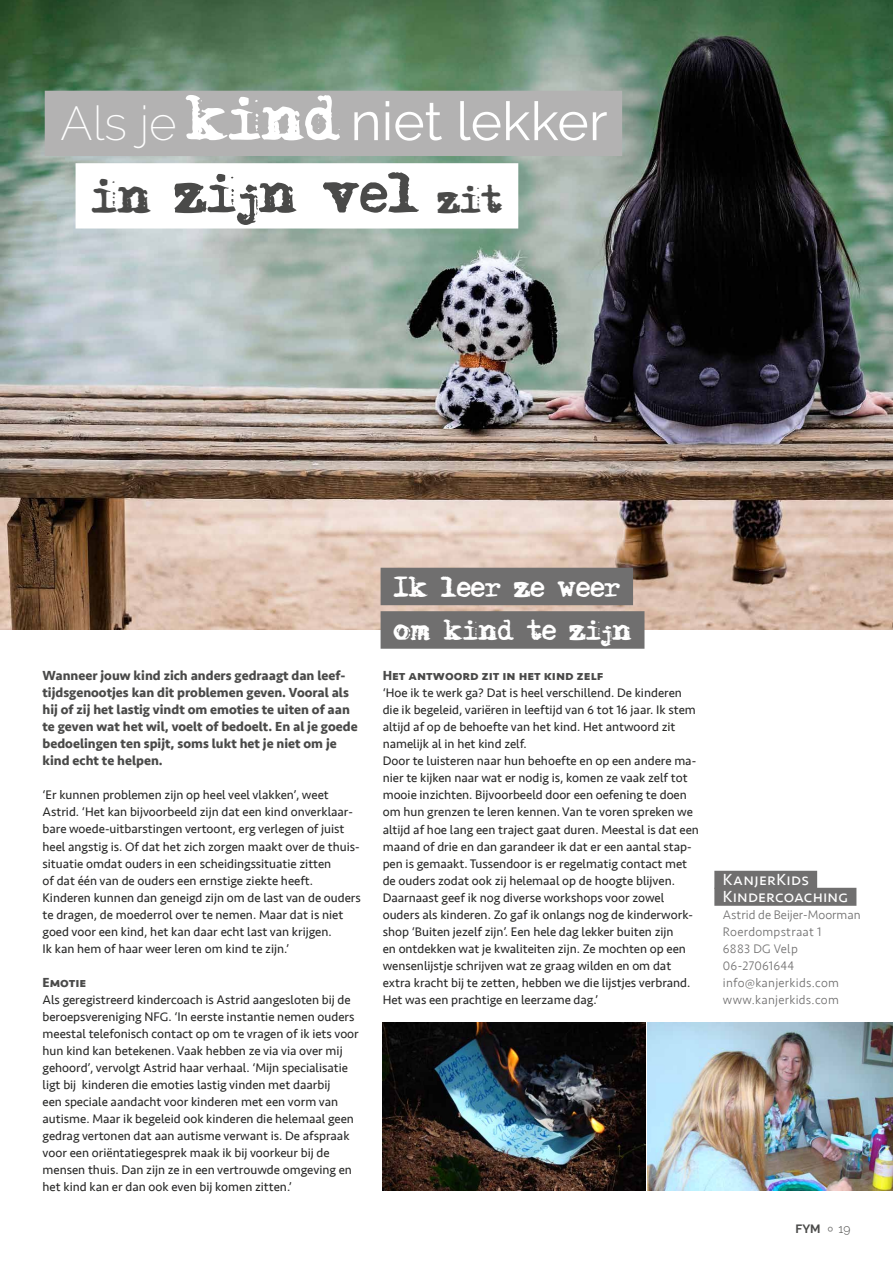
<style>
.page{position:relative;width:893px;height:1263px;background:#fff}
.page>*{position:absolute;margin:0;border:0;box-sizing:border-box;transform-origin:0 0}
.t1{font:53.55px "Raleway";color:#fff}
.t2{font:50.55px "DS Moster";color:#4a4a49}
.t3{font:25.65px/43.5px "DS Moster";color:#fff}
.t4{font:16.5px/17px "Seravek";letter-spacing:.01em;color:#fff}
.t5{font:700 13.5px/17px "Seravek";color:#4a4a49}
.t6{font:12.75px/17px "Seravek";color:#282827}
.t7{font:300 12.75px/17px "Seravek";letter-spacing:.02em;color:#706f6f}
.t8{font:700 12px "Raleway";color:#4a4a49}
.t9{font:300 12px "Raleway";color:#4a4a49}
.s1{font-weight:200;font-size:47.55px}
.s2{font-family:"DS Moster";font-size:56.55px}
.s3{font-size:44.55px}
.s4{font-size:35.55px}
</style>
<div class="page">
<svg style="left:828px;top:1226px;width:5px;height:6px"></svg>
<img style="left:0;top:0;width:893px;height:629px">
<img style="left:383px;top:1022px;width:263px;height:169px">
<img style="left:648px;top:1022px;width:245px;height:169px">
<div style="left:45px;top:91px;width:577px;height:65px;background:#b3b2b2"></div>
<div style="left:714px;top:871px;width:103px;height:18px;background:#706f6f"></div>
<div style="left:714px;top:888px;width:142px;height:18px;background:#706f6f"></div>
<div style="left:381px;top:568px;width:252px;height:37px;background:#706f6f"></div>
<div style="left:381px;top:611px;width:263px;height:38px;background:#706f6f"></div>
<div style="left:76px;top:163px;width:442px;height:65px;background:#fff"></div>
<h1 class="t1" style="left:61px;top:90px;width:548px"><span class="s1">Als je</span> <span class="s2">kind</span> niet lekker</h1>
<h2 class="t2" style="left:91px;top:160px;width:412px"><span class="s3">in</span> zijn vel <span class="s4">zit</span></h2>
<p class="t5" style="left:43px;top:667px;width:317px">Wanneer jouw kind zich anders gedraagt dan leef&shy;tijdsgenootjes kan dit problemen geven. Vooral als hij of zij het lastig vindt om emoties te uiten of aan te geven wat het wil, voelt of bedoelt. En al je goede bedoelingen ten spijt, soms lukt het je niet om je kind echt te helpen.</p>
<p class="t6" style="left:43px;top:787px;width:320px">‘Er kunnen problemen zijn op heel veel vlakken’, weet Astrid. ‘Het kan bijvoorbeeld zijn dat een kind onverklaar&shy;bare woede-uitbarstingen vertoont, erg verlegen of juist heel angstig is. Of dat het zich zorgen maakt over de thuis&shy;situatie omdat ouders in een scheidingssituatie zitten<br>of dat één van de ouders een ernstige ziekte heeft.<br>Kinderen kunnen dan geneigd zijn om de last van de ouders te dragen, de moederrol over te nemen. Maar dat is niet goed voor een kind, het kan daar echt last van krijgen.<br>Ik kan hem of haar weer leren om kind te zijn.’</p>
<p class="t5" style="left:43px;top:973px;width:45px">Emotie</p>
<p class="t6" style="left:43px;top:991px;width:318px">Als geregistreerd kindercoach is Astrid aangesloten bij de beroepsvereniging NFG. ‘In eerste instantie nemen ouders meestal telefonisch contact op om te vragen of ik iets voor hun kind kan betekenen. Vaak hebben ze via via over mij gehoord’, vervolgt Astrid haar verhaal. ‘Mijn specialisatie ligt bij kinderen die emoties lastig vinden met daarbij<br>een speciale aandacht voor kinderen met een vorm van autisme. Maar ik begeleid ook kinderen die helemaal geen gedrag vertonen dat aan autisme verwant is. De afspraak voor een oriëntatiegesprek maak ik bij voorkeur bij de mensen thuis. Dan zijn ze in een vertrouwde omgeving en het kind kan er dan ook even bij komen zitten.’</p>
<h3 class="t3" style="left:393px;top:567px;width:240px">Ik leer ze weer om kind te zijn</h3>
<p class="t5" style="left:383px;top:667px;width:222px">Het antwoord zit in het kind zelf</p>
<p class="t6" style="left:383px;top:685px;width:318px">‘Hoe ik te werk ga? Dat is heel verschillend. De kinderen die ik begeleid, variëren in leeftijd van 6 tot 16 jaar. Ik stem altijd af op de behoefte van het kind. Het antwoord zit namelijk al in het kind zelf.<br>Door te luisteren naar hun behoefte en op een andere ma&shy;nier te kijken naar wat er nodig is, komen ze vaak zelf tot mooie inzichten. Bijvoorbeeld door een oefening te doen om hun grenzen te leren kennen. Van te voren spreken we altijd af hoe lang een traject gaat duren. Meestal is dat een maand of drie en dan garandeer ik dat er een aantal stap&shy;pen is gemaakt. Tussendoor is er regelmatig contact met de ouders zodat ook zij helemaal op de hoogte blijven.<br>Daarnaast geef ik nog diverse workshops voor zowel ouders als kinderen. Zo gaf ik onlangs nog de kinderwork&shy;shop ‘Buiten jezelf zijn’. Een hele dag lekker buiten zijn<br>en ontdekken wat je kwaliteiten zijn. Ze mochten op een wensenlijstje schrijven wat ze graag wilden en om dat extra kracht bij te zetten, hebben we die lijstjes verbrand.<br>Het was een prachtige en leerzame dag.’</p>
<p class="t4" style="left:723px;top:870px;width:127px">KanjerKids<br>Kindercoaching</p>
<p class="t7" style="left:723px;top:906px;width:139px">Astrid de Beijer-Moorman<br>Roerdompstraat 1<br>6883 DG Velp<br>06-27061644 info@kanjerkids.com www.kanjerkids.com</p>
<p class="t8" style="left:795px;top:1222px;width:27px">FYM</p>
<p class="t9" style="left:839px;top:1222px;width:13px">19</p>
</div>
